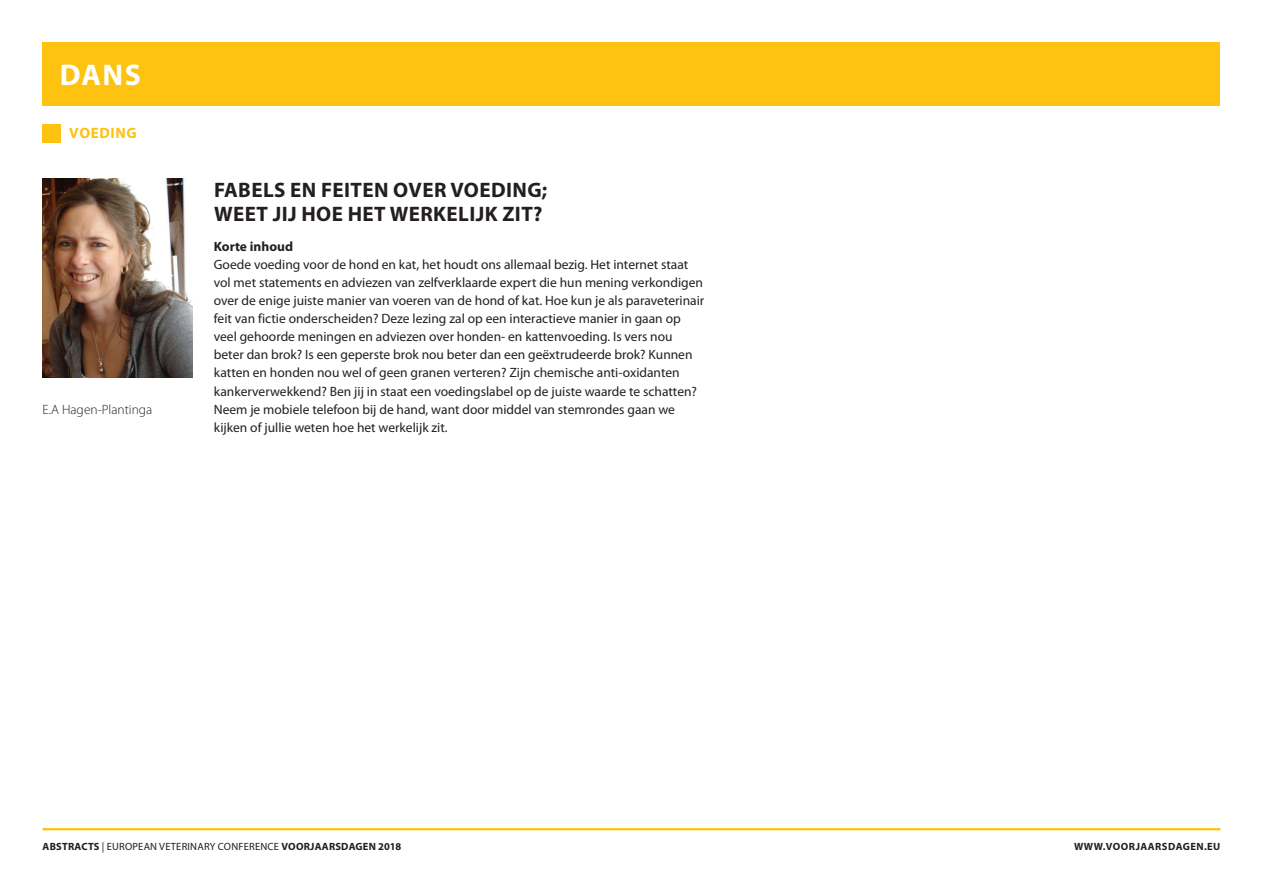
<style>
.page{position:relative;width:1263px;height:893px;background:#fff}
.page>*{position:absolute;margin:0;border:0;box-sizing:border-box;transform-origin:0 0}
.t1{font:700 30px "Myriad Pro";color:#fff}
.t2{font:700 21px/24px "Myriad Pro";letter-spacing:.02em;color:#231f20}
.t3{font:700 15px "Myriad Pro";letter-spacing:.045em;color:#fec210}
.t4{font:13.5px/18.1px "Myriad Pro";color:#231f20}
.t5{font:300 13.5px "Myriad Pro";color:#231f20}
.t6{font:700 13.5px "Myriad Pro";color:#231f20}
.t7{font:10.5px "Myriad Pro";letter-spacing:.02em;color:#231f20}
.t8{font:700 10.5px "Myriad Pro";letter-spacing:.045em;color:#231f20}
.s1{font-weight:700}
</style>
<div class="page">
<div style="left:43px;top:43px;width:1177px;height:63px;background:#fec210"></div>
<hr style="left:43px;top:828px;width:1177px;height:2px;background:#fec210">
<div style="left:43px;top:124px;width:18px;height:18px;background:#fec210"></div>
<img style="left:43px;top:179px;width:150px;height:198px">
<hr style="left:1262px;top:43px;width:1px;height:31px;background:#ed028c">
<h1 class="t1" style="left:60px;top:58px;width:83px">DANS</h1>
<p class="t3" style="left:69px;top:125px;width:69px">VOEDING</p>
<p class="t5" style="left:43px;top:402px;width:111px">E.A Hagen-Plantinga</p>
<h2 class="t2" style="left:214px;top:178px;width:335px">FABELS EN FEITEN OVER VOEDING;<br>WEET JIJ HOE HET WERKELIJK ZIT?</h2>
<p class="t6" style="left:214px;top:239px;width:81px">KORTE INHOUD</p>
<p class="t4" style="left:214px;top:256px;width:492px">Goede voeding voor de hond en kat, het houdt ons allemaal bezig. Het internet staat vol met statements en adviezen van zelfverklaarde expert die hun mening verkondigen over de enige juiste manier van voeren van de hond of kat. Hoe kun je als paraveterinair feit van fictie onderscheiden? Deze lezing zal op een interactieve manier in gaan op veel gehoorde meningen en adviezen over honden- en kattenvoeding. Is vers nou beter dan brok? Is een geperste brok nou beter dan een geëxtrudeerde brok? Kunnen katten en honden nou wel of geen granen verteren? Zijn chemische anti-oxidanten kankerverwekkend? Ben jij in staat een voedingslabel op de juiste waarde te schatten?<br>Neem je mobiele telefoon bij de hand, want door middel van stemrondes gaan we kijken of jullie weten hoe het werkelijk zit.</p>
<p class="t7" style="left:43px;top:841px;width:360px"><span class="s1">ABSTRACTS</span> | European Veterinary Conference <span class="s1">VOORJAARSDAGEN 2018</span></p>
<p class="t8" style="left:1074px;top:841px;width:148px">WWW.VOORJAARSDAGEN.EU</p>
</div>
